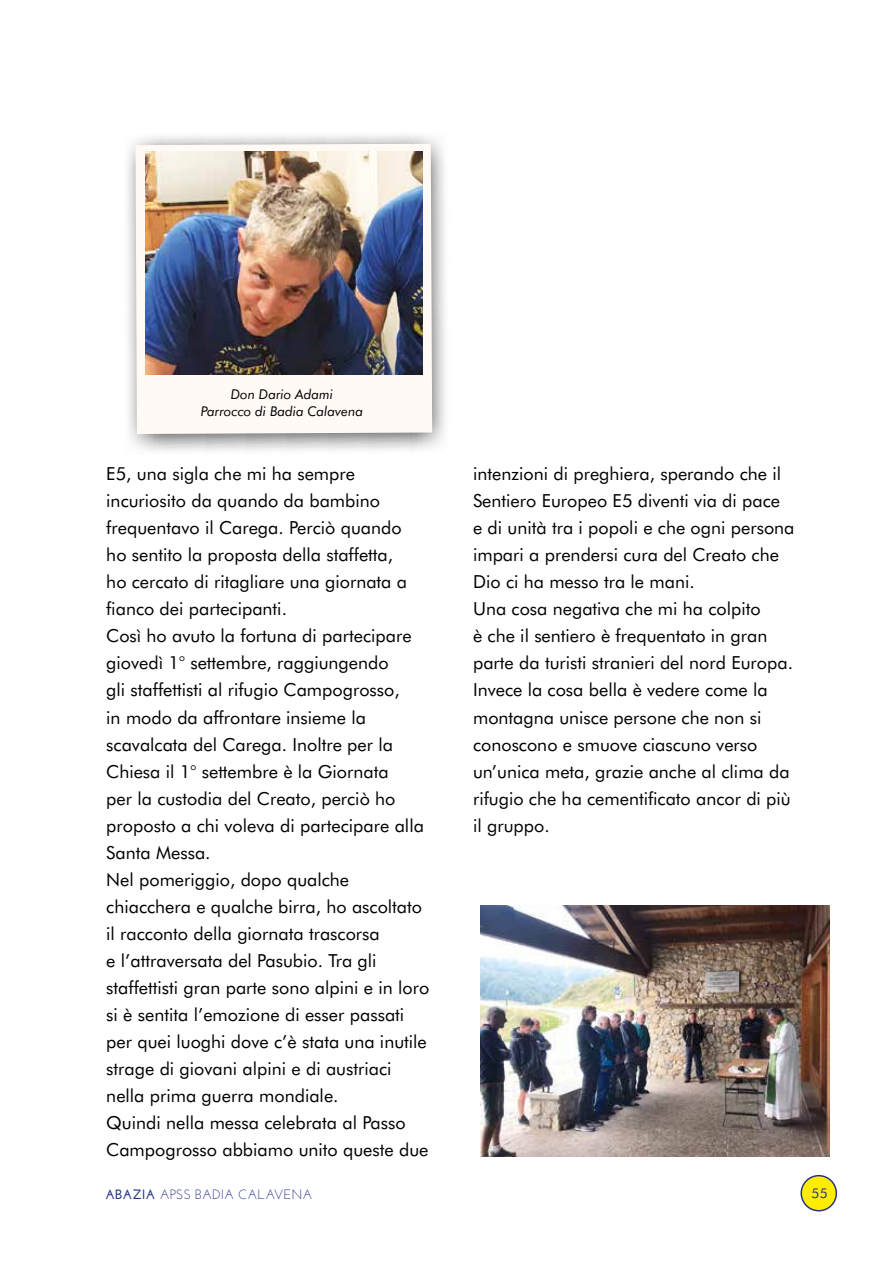
<style>
.page{position:relative;width:893px;height:1263px;background:#fff}
.page>*{position:absolute;margin:0;border:0;box-sizing:border-box;transform-origin:0 0}
.t1{font:18px/27px "Futura BT";color:#000}
.t2{font:italic 13.5px/16.5px "Futura BT";color:#000;text-align:center}
.t3{font:13.5px "Josefin Sans";color:#283583}
.t4{font:13.5px "Futura BT";color:#283583}
.s1{font-weight:700}
</style>
<div class="page">
<div style="left:801px;top:1176px;width:35px;height:35px;background:#ffed00;border-radius:50%"></div>
<div style="left:800px;top:1175px;width:37px;height:36px;border:2px solid #283583;border-radius:50%"></div>
<svg style="left:135px;top:144px;width:297px;height:290px;fill:#fffaf6"></svg>
<img style="left:146px;top:152px;width:277px;height:223px">
<img style="left:480px;top:906px;width:349px;height:251px">
<p class="t2" style="left:201px;top:386px;width:164px">Don Dario Adami<br>Parrocco di Badia Calavena</p>
<p class="t1" style="left:106px;top:460px;width:324px">E5, una sigla che mi ha sempre incuriosito da quando da bambino frequentavo il Carega. Perciò quando<br>ho sentito la proposta della staffetta,<br>ho cercato di ritagliare una giornata a fianco dei partecipanti.<br>Così ho avuto la fortuna di partecipare giovedì 1° settembre, raggiungendo<br>gli staffettisti al rifugio Campogrosso,<br>in modo da affrontare insieme la scavalcata del Carega. Inoltre per la Chiesa il 1° settembre è la Giornata<br>per la custodia del Creato, perciò ho proposto a chi voleva di partecipare alla Santa Messa.<br>Nel pomeriggio, dopo qualche chiacchera e qualche birra, ho ascoltato il racconto della giornata trascorsa<br>e l’attraversata del Pasubio. Tra gli staffettisti gran parte sono alpini e in loro si è sentita l’emozione di esser passati per quei luoghi dove c’è stata una inutile strage di giovani alpini e di austriaci nella prima guerra mondiale.<br>Quindi nella messa celebrata al Passo Campogrosso abbiamo unito queste due</p>
<p class="t1" style="left:473px;top:460px;width:323px">intenzioni di preghiera, sperando che il Sentiero Europeo E5 diventi via di pace<br>e di unità tra i popoli e che ogni persona impari a prendersi cura del Creato che Dio ci ha messo tra le mani.<br>Una cosa negativa che mi ha colpito<br>è che il sentiero è frequentato in gran parte da turisti stranieri del nord Europa.<br>Invece la cosa bella è vedere come la montagna unisce persone che non si conoscono e smuove ciascuno verso un’unica meta, grazie anche al clima da rifugio che ha cementificato ancor di più il gruppo.</p>
<p class="t3" style="left:105px;top:1186px;width:209px"><span class="s1">ABAZIA</span> APSS BADIA CALAVENA</p>
<p class="t4" style="left:812px;top:1185px;width:17px">55</p>
</div>
